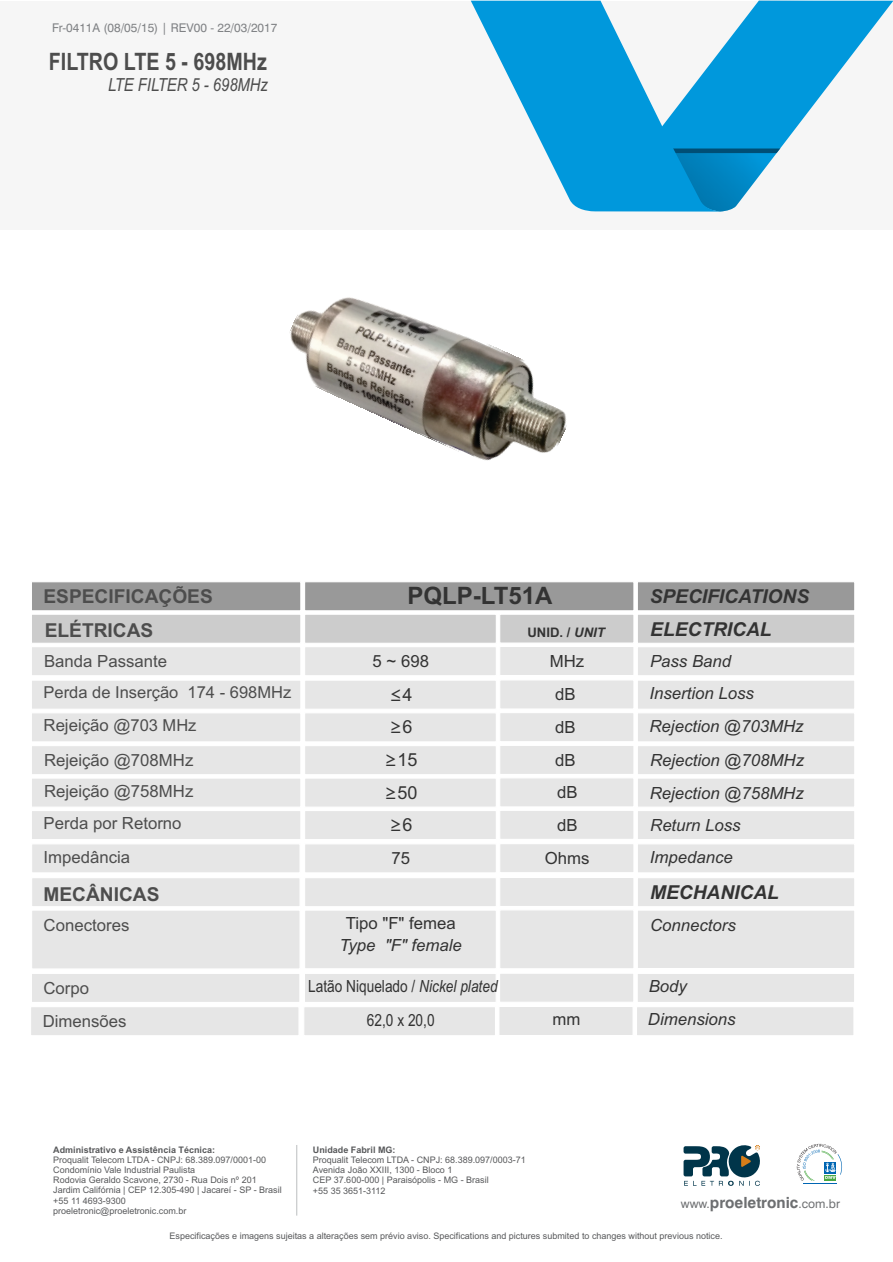
<style>
.page{position:relative;width:893px;height:1262px;background:#fff}
.page>*{position:absolute;margin:0;border:0;box-sizing:border-box;transform-origin:0 0}
.t1{font:700 24px "Arial Narrow";color:#4d4d4d}
.t2{font:700 24px "Arial";color:#333}
.t3{font:italic 700 19.2px "Arial";color:#333}
.t4{font:700 19.2px "Arial";color:#4d4d4d}
.t5{font:italic 18px "Arial Narrow";color:#4d4d4d}
.t6{font:18px "Arial";color:#333}
.t7{font:18px/32.7px "Microsoft Ya Hei";color:#333}
.t8{font:italic 16.8px/32.4px "Arial";color:#333}
.t9{font:16.8px/32.2px "Arial";color:#4d4d4d}
.t10{font:16.8px/32.4px "Arial";color:#333;text-align:justify}
.t11{font:16.8px "Arial";color:#333;scale:.82 1}
.t12{font:16.5px "Arial";color:#4d4d4d}
.t13{font:700 15.45px "Swiss 721 BT";color:#6d6f71}
.t14{font:700 13.2px "Arial";color:#333}
.t15{font:12px "Swiss 721 BT";color:#808285}
.t16{font:9px/10.1px "Arial";color:#58595b}
.t17{font:700 9px "Arial";color:#58595b}
.s1{font-style:italic}
.s2{font-size:16.5px}
.s3{font-family:"Arial"}
.s4{font-family:"Microsoft Ya Hei"}
.s5{font-weight:400;font-size:12.15px}
</style>
<div class="page">
<img style="left:289px;top:297px;width:278px;height:164px">
<svg style="left:31px;top:582px;width:824px;height:453px"></svg>
<div style="left:0;top:1px;width:892px;height:228px;background:#f6f6f6"></div>
<hr style="left:296px;top:1145px;width:1px;height:70px;background:#bcbec0">
<svg style="left:683px;top:1145px;width:77px;height:40px"></svg>
<hr style="left:802px;top:1182px;width:34px;height:1px;background:#0066b3">
<svg style="left:796px;top:1143px;width:46px;height:37px"></svg>
<svg style="left:720px;top:1px;width:173px;height:210px;fill:#0098dc"></svg>
<svg style="left:471px;top:1px;width:249px;height:210px;fill:#0098dc"></svg>
<h3 class="t15" style="left:52px;top:22px;width:227px">Fr-0411A (08/05/15) | REV00 - 22/03/2017</h3>
<h1 class="t1" style="left:49px;top:52px;width:220px">FILTRO LTE 5 - 698MHz</h1>
<h3 class="t5" style="left:108px;top:77px;width:161px">LTE FILTER 5 - 698MHz</h3>
<h2 class="t4" style="left:44px;top:589px;width:171px">ESPECIFICAÇÕES</h2>
<h2 class="t3" style="left:649px;top:589px;width:161px">SPECIFICATIONS</h2>
<h2 class="t4" style="left:45px;top:623px;width:110px">ELÉTRICAS</h2>
<h2 class="t3" style="left:650px;top:621px;width:123px">ELECTRICAL</h2>
<h3 class="t10" style="left:372px;top:646px;width:58px">5 ~ 698</h3>
<h1 class="t2" style="left:407px;top:586px;width:146px">PQLP-LT51A</h1>
<h3 class="t14" style="left:527px;top:628px;width:79px">UNID. / <span class="s1">UNIT</span></h3>
<h3 class="t10" style="left:549px;top:646px;width:36px;line-height:33px;text-align:center">MHz dB dB</h3>
<h3 class="t9" style="left:44px;top:646px;width:125px">Banda Passante</h3>
<h3 class="t8" style="left:650px;top:646px;width:83px">Pass Band</h3>
<h3 class="t12" style="left:44px;top:686px;width:249px">Perda de Inserção 174 - 698MHz</h3>
<h3 class="t9" style="left:44px;top:710px;width:154px">Rejeição @<span class="s2">703 MHz</span></h3>
<h3 class="t8" style="left:649px;top:678px;width:155px">Insertion Loss<br>Rejection @703MHz</h3>
<h3 class="t7" style="left:389px;top:679px;width:25px">≤<span class="s3">4 </span>≥<span class="s3">6</span></h3>
<h3 class="t6" style="left:384px;top:753px;width:35px"><span class="s4">≥</span>15</h3>
<h3 class="t10" style="left:555px;top:745px;width:24px">dB dB dB</h3>
<h3 class="t9" style="left:43px;top:745px;width:151px">Rejeição @708MHz<br>Rejeição @758MHz<br>Perda por Retorno<br>Impedância</h3>
<h2 class="t4" style="left:43px;top:886px;width:117px">MECÂNICAS</h2>
<h2 class="t3" style="left:650px;top:885px;width:130px">MECHANICAL</h2>
<h3 class="t8" style="left:649px;top:745px;width:156px">Rejection @708MHz<br>Rejection @758MHz</h3>
<h3 class="t6" style="left:384px;top:785px;width:35px"><span class="s4">≥</span>50</h3>
<h3 class="t7" style="left:389px;top:809px;width:25px">≥<span class="s3">6</span></h3>
<h3 class="t10" style="left:391px;top:843px;width:20px">75</h3>
<h3 class="t8" style="left:650px;top:810px;width:92px;line-height:31.8px">Return Loss<br>Impedance</h3>
<h3 class="t10" style="left:544px;top:843px;width:46px">Ohms</h3>
<h3 class="t9" style="left:44px;top:910px;width:87px">Conectores</h3>
<h3 class="t10" style="left:346px;top:909px;width:112px">Tipo "F" femea</h3>
<h3 class="t8" style="left:650px;top:910px;width:87px">Connectors</h3>
<h3 class="t8" style="left:339px;top:930px;width:124px">Type "F" female</h3>
<h3 class="t9" style="left:43px;top:973px;width:47px">Corpo</h3>
<h3 class="t11" style="left:308px;top:980px;width:232px">Latão Niquelado / <span class="s1">Nickel plated</span></h3>
<h3 class="t8" style="left:648px;top:971px;width:40px">Body</h3>
<h3 class="t9" style="left:43px;top:1006px;width:85px">Dimensões</h3>
<h3 class="t11" style="left:367px;top:1013px;width:84px">62,0 x 20,0</h3>
<h3 class="t10" style="left:552px;top:1004px;width:29px">mm</h3>
<h3 class="t8" style="left:648px;top:1004px;width:89px">Dimensions</h3>
<p class="t17" style="left:53px;top:1146px;width:163px">Administrativo e Assistência Técnica:</p>
<p class="t16" style="left:53px;top:1155px;width:230px">Proqualit Telecom LTDA - CNPJ: 68.389.097/0001-00<br>Condomínio Vale Industrial Paulista<br>Rodovia Geraldo Scavone, 2730 - Rua Dois nº 201<br>Jardim Califórnia | CEP 12.305-490 | Jacareí - SP - Brasil +55 11 4693-9300<br>proeletronic@proeletronic.com.br</p>
<p class="t17" style="left:313px;top:1146px;width:84px">Unidade Fabril MG:</p>
<p class="t16" style="left:313px;top:1156px;width:214px">Proqualit Telecom LTDA - CNPJ: 68.389.097/0003-71<br>Avenida João XXIII, 1300 - Bloco 1<br>CEP 37.600-000 | Paraisópolis - MG - Brasil<br>+55 35 3651-3112</p>
<p class="t16" style="left:170px;top:1231px;width:554px">Especificações e imagens sujeitas a alterações sem prévio aviso. Specifications and pictures submited to changes without previous notice.</p>
<h3 class="t13" style="left:681px;top:1195px;width:160px"><span class="s5">www.</span>proeletronic<span class="s5">.com.br</span></h3>
</div>
